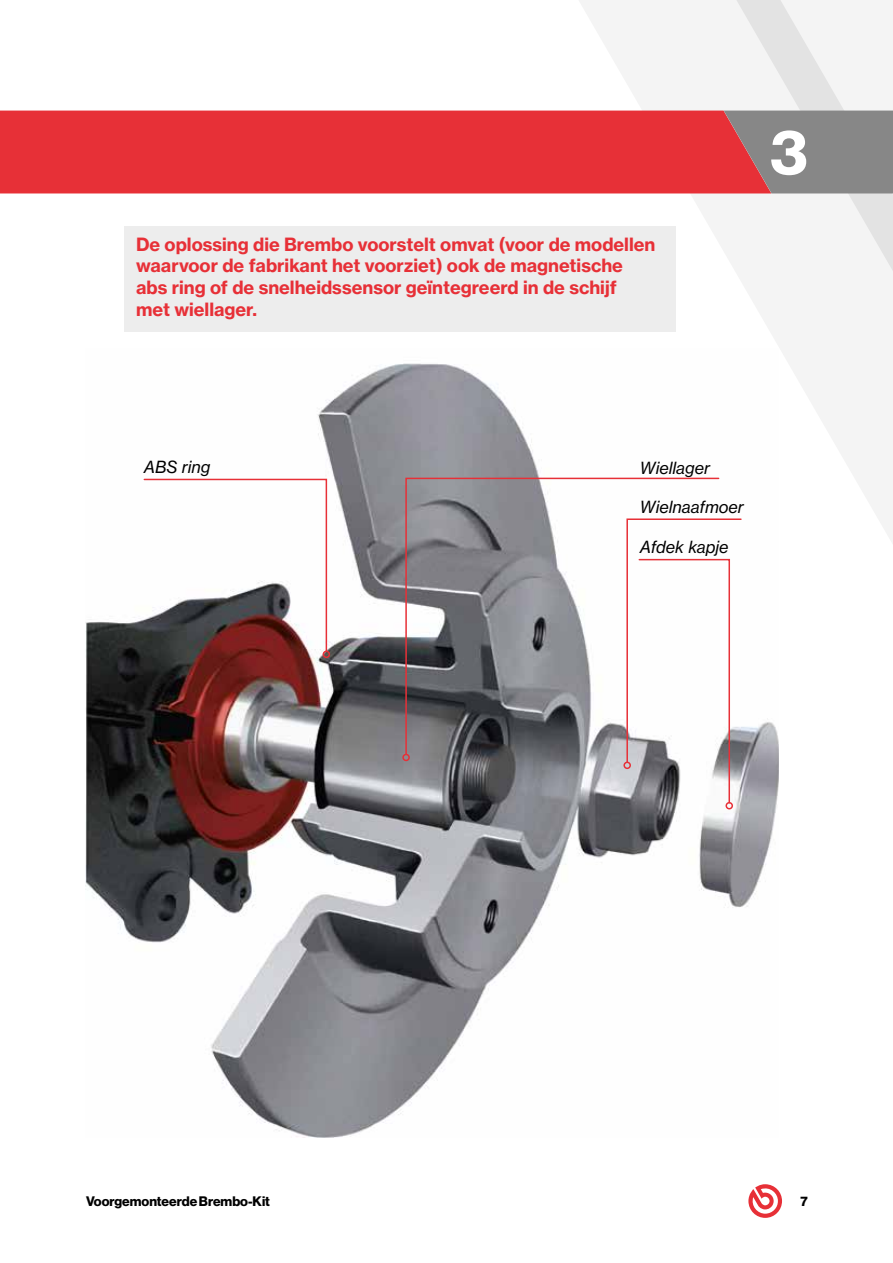
<style>
.page{position:relative;width:893px;height:1263px;background:#fff}
.page>*{position:absolute;margin:0;border:0;box-sizing:border-box;transform-origin:0 0}
.t1{font:700 60px "BW Haas Head 75";color:#fff}
.t2{font:700 18px/21.6px "BW Haas Text 75";color:#e73037}
.t3{font:italic 16.5px "BW Haas Text 56";color:#000}
.t4{font:700 13.5px "BW Haas Head 75";color:#000}
</style>
<div class="page">
<svg style="left:506px;top:0;width:273px;height:791px"></svg>
<svg style="left:653px;top:0;width:240px;height:776px;fill:#f4f4f4"></svg>
<svg style="left:748px;top:1184px;width:34px;height:34px"></svg>
<img style="left:85px;top:349px;width:693px;height:788px">
<div style="left:124px;top:226px;width:552px;height:106px;background:#ededed"></div>
<svg style="left:405px;top:477px;width:315px;height:279px"></svg>
<div style="left:402px;top:754px;width:8px;height:7px;border:2px solid #e73037;border-radius:50%"></div>
<div style="left:623px;top:761px;width:8px;height:8px;border:2px solid #e73037;border-radius:50%"></div>
<svg style="left:626px;top:518px;width:116px;height:286px"></svg>
<div style="left:725px;top:802px;width:8px;height:7px;border:2px solid #e73037;border-radius:50%"></div>
<svg style="left:143px;top:478px;width:185px;height:175px"></svg>
<div style="left:323px;top:650px;width:7px;height:8px;border:2px solid #e73037;border-radius:50%"></div>
<div style="left:0;top:111px;width:724px;height:82px;background:#e73037"></div>
<svg style="left:724px;top:111px;width:169px;height:82px"></svg>
<p class="t2" style="left:136px;top:233px;width:521px">De oplossing die Brembo voorstelt omvat (voor de modellen waarvoor de fabrikant het voorziet) ook de magnetische abs ring of de snelheidssensor geïntegreerd in de schijf<br>met wiellager.</p>
<h1 class="t1" style="left:770px;top:118px;width:39px">3</h1>
<p class="t3" style="left:144px;top:457px;width:68px">ABS ring</p>
<p class="t3" style="left:640px;top:458px;width:72px">Wiellager</p>
<p class="t3" style="left:640px;top:497px;width:105px">Wielnaafmoer</p>
<p class="t3" style="left:640px;top:537px;width:90px">Afdek kapje</p>
<p class="t4" style="left:86px;top:1193px;width:185px">Voorgemonteerde Brembo-Kit</p>
<p class="t4" style="left:801px;top:1193px;width:9px">7</p>
</div>
